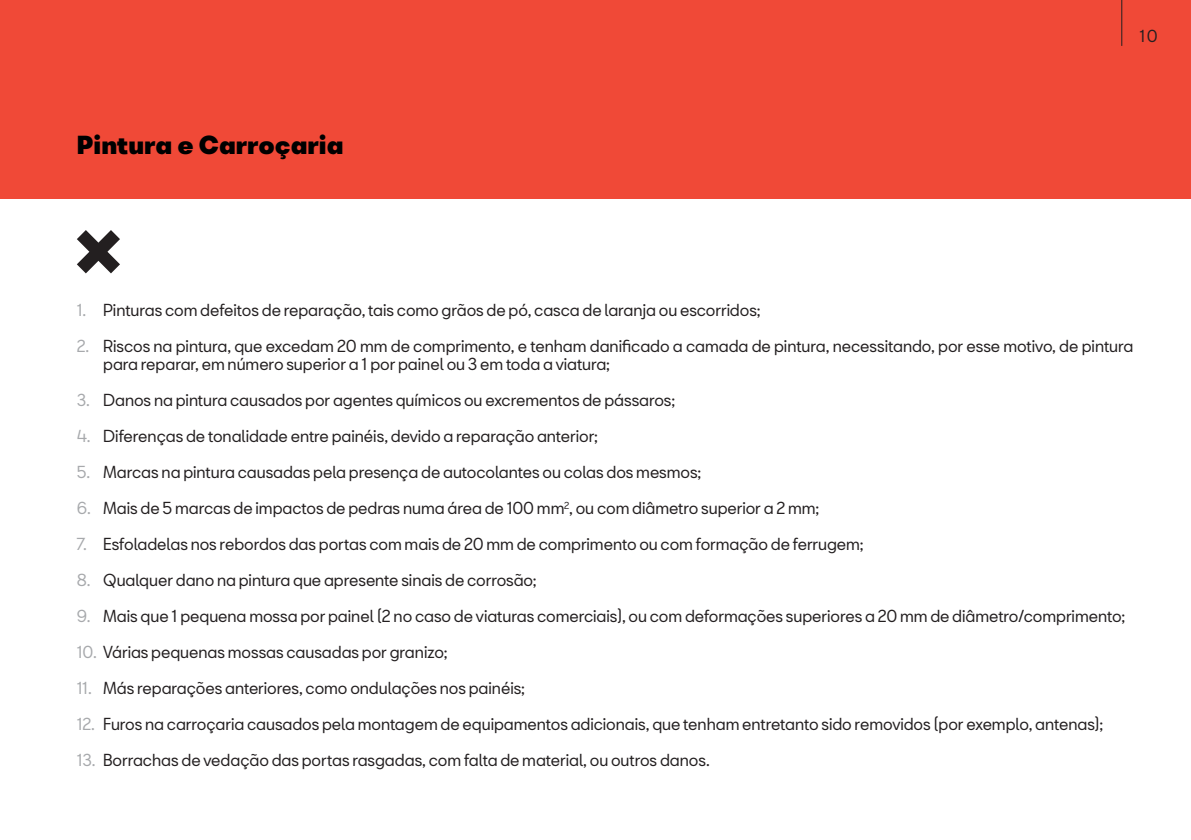
<style>
.page{position:relative;width:1191px;height:840px;background:#fff}
.page>*{position:absolute;margin:0;border:0;box-sizing:border-box;transform-origin:0 0}
.t1{font:900 24px "Seat Bcn";color:#000}
.t2{font:16px/18px "Seat Bcn";letter-spacing:-.005em;color:#231f20}
.t3{font:16px "Seat Bcn";color:#a7a9ac}
.s1{color:#a7a9ac}
</style>
<div class="page">
<svg style="left:77px;top:230px;width:43px;height:43px"></svg>
<div style="left:0;top:0;width:1191px;height:199px;background:#f04937"></div>
<hr style="left:1121px;top:0;width:1px;height:46px;background:#231f20">
<h1 class="t1" style="left:77px;top:123px;width:268px">Pintura e Carroçaria</h1>
<p class="t2" style="left:1139px;top:25px;width:20px">10</p>
<p class="t2" style="left:103px;top:298px;width:659px">Pinturas com defeitos de reparação, tais como grãos de pó, casca de laranja ou escorridos;</p>
<p class="t2" style="left:103px;top:334px;width:1031px">Riscos na pintura, que excedam 20 mm de comprimento, e tenham danificado a camada de pintura, necessitando, por esse motivo, de pintura para reparar, em número superior a 1 por painel ou 3 em toda a viatura;</p>
<p class="t2" style="left:103px;top:388px;width:573px">Danos na pintura causados por agentes químicos ou excrementos de pássaros;</p>
<p class="t2" style="left:103px;top:424px;width:496px">Diferenças de tonalidade entre painéis, devido a reparação anterior;</p>
<p class="t2" style="left:103px;top:460px;width:599px">Marcas na pintura causadas pela presença de autocolantes ou colas dos mesmos;</p>
<p class="t2" style="left:103px;top:496px;width:717px">Mais de 5 marcas de impactos de pedras numa área de 100 mm<sup>2</sup>, ou com diâmetro superior a 2 mm;</p>
<p class="t2" style="left:103px;top:532px;width:762px">Esfoladelas nos rebordos das portas com mais de 20 mm de comprimento ou com formação de ferrugem;</p>
<p class="t2" style="left:103px;top:568px;width:435px">Qualquer dano na pintura que apresente sinais de corrosão;</p>
<p class="t2" style="left:103px;top:604px;width:1023px">Mais que 1 pequena mossa por painel (2 no caso de viaturas comerciais), ou com deformações superiores a 20 mm de diâmetro/comprimento;</p>
<p class="t3" style="left:77px;top:295px;width:11px">1.</p>
<p class="t3" style="left:77px;top:331px;width:14px">2.</p>
<p class="t3" style="left:77px;top:385px;width:15px">3.</p>
<p class="t3" style="left:77px;top:421px;width:15px">4.</p>
<p class="t3" style="left:77px;top:457px;width:15px">5.</p>
<p class="t3" style="left:77px;top:493px;width:15px">6.</p>
<p class="t3" style="left:77px;top:529px;width:12px">7.</p>
<p class="t3" style="left:77px;top:565px;width:15px">8.</p>
<p class="t3" style="left:77px;top:601px;width:15px">9.</p>
<p class="t2" style="left:77px;top:640px;width:372px"><span class="s1">10.</span> Várias pequenas mossas causadas por granizo;</p>
<p class="t3" style="left:77px;top:673px;width:16px">11.</p>
<p class="t3" style="left:77px;top:709px;width:20px">12.</p>
<p class="t3" style="left:77px;top:745px;width:20px">13.</p>
<p class="t2" style="left:103px;top:676px;width:423px">Más reparações anteriores, como ondulações nos painéis;</p>
<p class="t2" style="left:103px;top:712px;width:1001px">Furos na carroçaria causados pela montagem de equipamentos adicionais, que tenham entretanto sido removidos (por exemplo, antenas);</p>
<p class="t2" style="left:103px;top:748px;width:608px">Borrachas de vedação das portas rasgadas, com falta de material, ou outros danos.</p>
</div>
